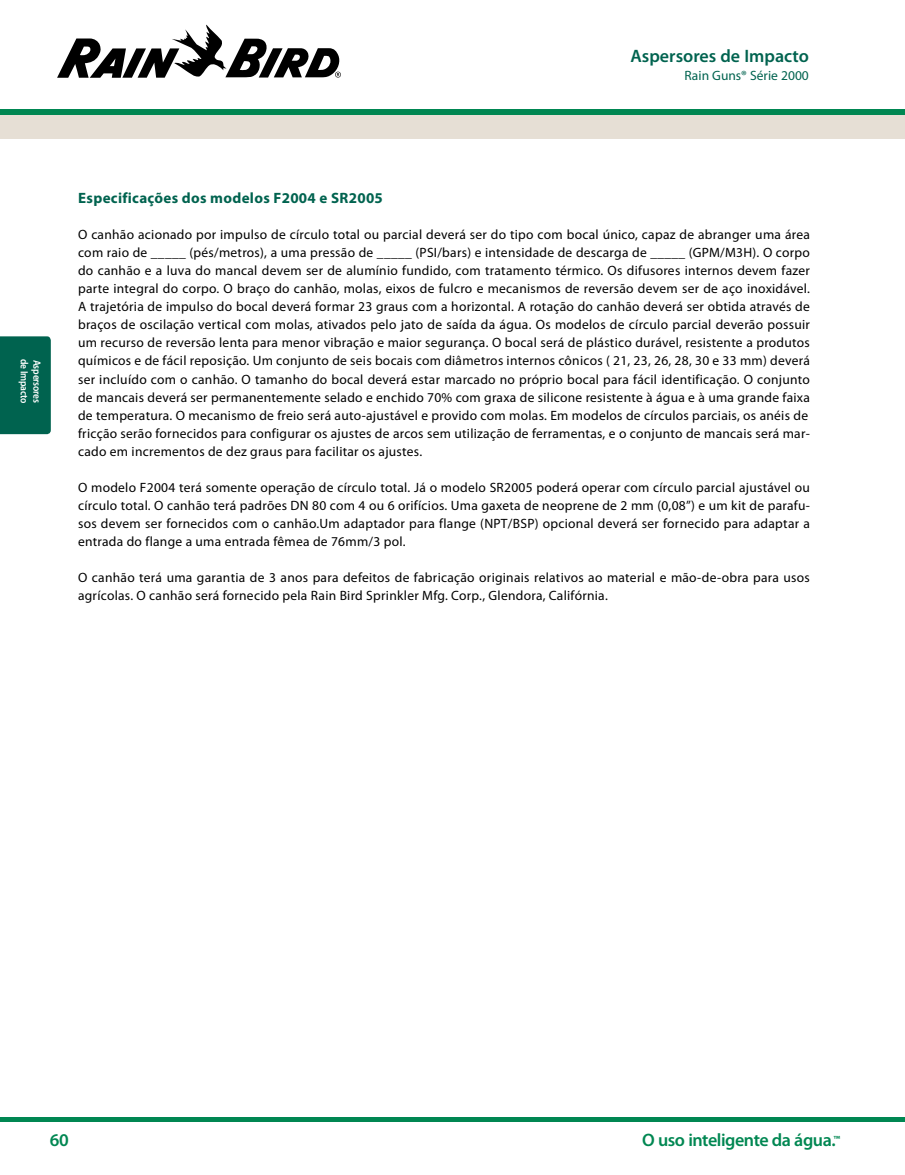
<style>
.page{position:relative;width:905px;height:1175px;background:#fff}
.page>*{position:absolute;margin:0;border:0;box-sizing:border-box;transform-origin:0 0}
.t1{font:600 18px "Myriad Pro";letter-spacing:-.025em;color:#008752}
.t2{font:600 18px "Myriad Pro";color:#00634f}
.t3{font:700 15px "Myriad Pro";letter-spacing:.02em;color:#00634f}
.t4{font:13.5px/18px "Myriad Pro";letter-spacing:.02em;color:#000}
.t5{font:13.5px "Myriad Pro";color:#00634f}
.t6{font:600 10.5px "Myriad Pro";letter-spacing:-.02em;color:#fff;scale:.9 1}
</style>
<div class="page">
<div style="left:1px;top:1117px;width:903px;height:5px;background:#008752"></div>
<div style="left:0;top:336px;width:51px;height:98px;background:#00634f"></div>
<div style="left:0;top:111px;width:904px;height:27px;background:#e6dfd5"></div>
<div style="left:0;top:109px;width:904px;height:6px;background:#008752"></div>
<hr style="left:0;top:1117px;width:904px;height:4px;background:#008752">
<svg style="left:57px;top:25px;width:284px;height:53px"></svg>
<h1 class="t2" style="left:630px;top:44px;width:180px">Aspersores de Impacto</h1>
<p class="t5" style="left:684px;top:67px;width:126px">Rain Guns® Série 2000</p>
<p class="t6" style="left:31px;top:359px;width:51px;rotate:90deg">de Impacto</p>
<p class="t6" style="left:44px;top:359px;width:50px;rotate:90deg">Aspersores</p>
<p class="t3" style="left:78px;top:188px;width:306px">Especificações dos modelos F2004 e SR2005</p>
<p class="t4" style="left:78px;top:226px;width:733px">O canhão acionado por impulso de círculo total ou parcial deverá ser do tipo com bocal único, capaz de abranger uma área com raio de _____ (pés/metros), a uma pressão de _____ (PSI/bars) e intensidade de descarga de _____ (GPM/M3H). O corpo do canhão e a luva do mancal devem ser de alumínio fundido, com tratamento térmico. Os difusores internos devem fazer parte integral do corpo. O braço do canhão, molas, eixos de fulcro e mecanismos de reversão devem ser de aço inoxidável.<br>A trajetória de impulso do bocal deverá formar 23 graus com a horizontal. A rotação do canhão deverá ser obtida através de braços de oscilação vertical com molas, ativados pelo jato de saída da água. Os modelos de círculo parcial deverão possuir um recurso de reversão lenta para menor vibração e maior segurança. O bocal será de plástico durável, resistente a produtos químicos e de fácil reposição. Um conjunto de seis bocais com diâmetros internos cônicos ( 21, 23, 26, 28, 30 e 33 mm) deverá ser incluído com o canhão. O tamanho do bocal deverá estar marcado no próprio bocal para fácil identificação. O conjunto de mancais deverá ser permanentemente selado e enchido 70% com graxa de silicone resistente à água e à uma grande faixa de temperatura. O mecanismo de freio será auto-ajustável e provido com molas. Em modelos de círculos parciais, os anéis de fricção serão fornecidos para configurar os ajustes de arcos sem utilização de ferramentas, e o conjunto de mancais será mar&shy;cado em incrementos de dez graus para facilitar os ajustes.</p>
<p class="t4" style="left:78px;top:478px;width:733px;text-align:justify">O modelo F2004 terá somente operação de círculo total. Já o modelo SR2005 poderá operar com círculo parcial ajustável ou círculo total. O canhão terá padrões DN 80 com 4 ou 6 orifícios. Uma gaxeta de neoprene de 2 mm (0,08”) e um kit de parafu&shy;sos devem ser fornecidos com o canhão.Um adaptador para flange (NPT/BSP) opcional deverá ser fornecido para adaptar a entrada do flange a uma entrada fêmea de 76mm/3 pol.</p>
<p class="t4" style="left:78px;top:568px;width:733px">O canhão terá uma garantia de 3 anos para defeitos de fabricação originais relativos ao material e mão-de-obra para usos agrícolas. O canhão será fornecido pela Rain Bird Sprinkler Mfg. Corp., Glendora, Califórnia.</p>
<h1 class="t1" style="left:50px;top:1128px;width:20px">60</h1>
<h1 class="t1" style="left:642px;top:1128px;width:199px">O uso inteligente da água.<sup>™</sup></h1>
</div>
